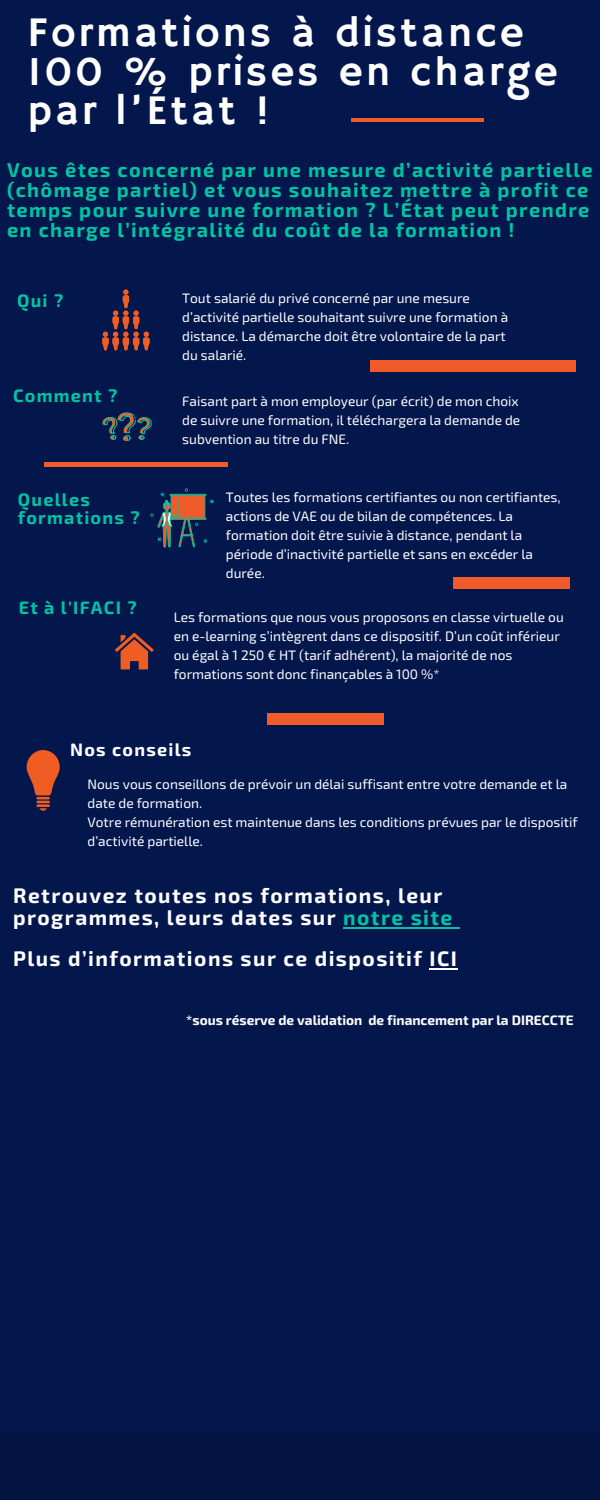
<style>
.page{position:relative;width:600px;height:1500px;background:#03174d}
.page>*{position:absolute;margin:0;border:0;box-sizing:border-box;transform-origin:0 0}
.t1{font:42px/39px "Hammersmith One";letter-spacing:.07em;color:#fff}
.t2{font:700 21px/22.2px "Exo 2";letter-spacing:.07em;color:#fff}
.t3{font:700 20px/20.3px "Exo 2";letter-spacing:.07em;color:#00c4a3}
.t4{font:700 18px/18.1px "Exo 2";letter-spacing:.07em;color:#00c4a3}
.t5{font:700 18px "Exo 2";letter-spacing:.07em;color:#fff}
.t6{font:13.7px/19.1px "Exo 2";color:#fff}
.t7{font:700 13.7px "Exo 2";color:#fff}
.s1{color:#00c4a3}
</style>
<div class="page">
<div style="left:0;top:1433px;width:600px;height:67px;background:#031443"></div>
<hr style="left:351px;top:118px;width:133px;height:4px;background:#f15a29">
<svg style="left:102px;top:290px;width:48px;height:60px"></svg>
<svg style="left:102px;top:413px;width:50px;height:28px"></svg>
<svg style="left:150px;top:488px;width:64px;height:60px"></svg>
<svg style="left:115px;top:633px;width:39px;height:36px"></svg>
<div style="left:370px;top:360px;width:206px;height:12px;background:#f15a29"></div>
<div style="left:44px;top:462px;width:184px;height:5px;background:#f15a29"></div>
<div style="left:454px;top:577px;width:116px;height:11px;background:#f15a29"></div>
<svg style="left:27px;top:750px;width:33px;height:61px"></svg>
<hr style="left:36px;top:804px;width:14px;height:3px;background:#f05d22">
<div style="left:267px;top:713px;width:116px;height:11px;background:#f15a29"></div>
<hr style="left:343px;top:927px;width:111px;height:2px;background:#00c4a3">
<svg style="left:454px;top:927px;width:6px;height:2px"></svg>
<svg style="left:429px;top:968px;width:29px;height:1px"></svg>
<h1 class="t1" style="left:27px;top:15px;width:532px">Formations à distance<br>100 % prises en charge par l’État !</h1>
<h3 class="t3" style="left:7px;top:158px;width:587px">Vous êtes concerné par une mesure d’activité partielle (chômage partiel) et vous souhaitez mettre à profit ce temps pour suivre une formation ? L’État peut prendre en charge l’intégralité du coût de la formation !</h3>
<h3 class="t4" style="left:17px;top:291px;width:48px">Qui ?</h3>
<p class="t6" style="left:182px;top:288px;width:327px">Tout salarié du privé concerné par une mesure d’activité partielle souhaitant suivre une formation à distance. La démarche doit être volontaire de la part du salarié.</p>
<h3 class="t4" style="left:13px;top:385px;width:106px">Comment ?</h3>
<p class="t6" style="left:182px;top:391px;width:340px;text-align:justify">Faisant part à mon employeur (par écrit) de mon choix de suivre une formation, il téléchargera la demande de subvention au titre du FNE.</p>
<h3 class="t4" style="left:18px;top:489px;width:123px">Quelles formations ?</h3>
<h3 class="t4" style="left:19px;top:598px;width:119px">Et à l'IFACI ?</h3>
<p class="t6" style="left:226px;top:487px;width:336px">Toutes les formations certifiantes ou non certifiantes, actions de VAE ou de bilan de compétences. La formation doit être suivie à distance, pendant la période d’inactivité partielle et sans en excéder la durée.</p>
<p class="t6" style="left:174px;top:607px;width:392px">Les formations que nous vous proposons en classe virtuelle ou en e-learning s’intègrent dans ce dispositif. D’un coût inférieur ou égal à 1 250 € HT (tarif adhérent), la majorité de nos formations sont donc finançables à 100 %*</p>
<h3 class="t5" style="left:70px;top:738px;width:123px">Nos conseils</h3>
<p class="t6" style="left:88px;top:774px;width:492px">Nous vous conseillons de prévoir un délai suffisant entre votre demande et la date de formation.<br>Votre rémunération est maintenue dans les conditions prévues par le dispositif d’activité partielle.</p>
<h2 class="t2" style="left:13px;top:883px;width:441px">Retrouvez toutes nos formations, leur programmes, leurs dates sur <span class="s1">notre site</span></h2>
<h2 class="t2" style="left:13px;top:946px;width:445px">Plus d’informations sur ce dispositif ICI</h2>
<p class="t7" style="left:186px;top:1011px;width:389px">*sous réserve de validation de financement par la DIRECCTE</p>
</div>
